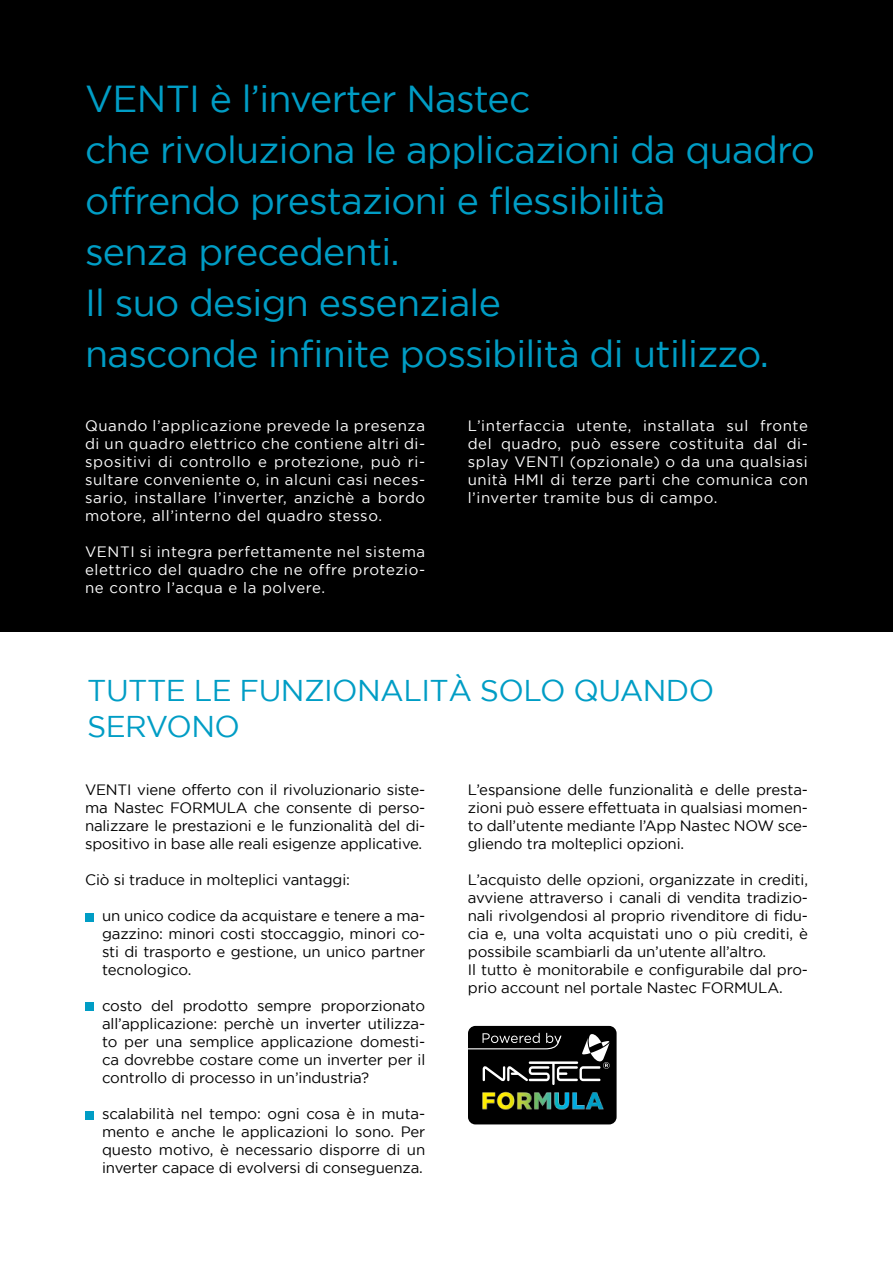
<style>
.page{position:relative;width:893px;height:1263px;background:#fff}
.page>*{position:absolute;margin:0;border:0;box-sizing:border-box;transform-origin:0 0}
.t1{font:37.5px/51px "Gotham";letter-spacing:-.02em;color:#009dc5}
.t2{font:30px/36px "Gotham";letter-spacing:-.02em;color:#009dc5}
.t3{font:15px/18px "Gotham";letter-spacing:-.01em;color:#000;text-align:justify}
.t4{font:15px/18px "Gotham";letter-spacing:.04em;color:#fff;text-align:justify}
</style>
<div class="page">
<div style="left:0;top:0;width:893px;height:631px;background:#000"></div>
<div style="left:85px;top:913px;width:9px;height:8px;background:#009dc5"></div>
<div style="left:85px;top:1003px;width:9px;height:8px;background:#009dc5"></div>
<div style="left:85px;top:1111px;width:9px;height:8px;background:#009dc5"></div>
<div style="left:468px;top:1026px;width:149px;height:98px;background:#000;border-radius:7px"></div>
<svg style="left:468px;top:1033px;width:142px;height:52px"></svg>
<img style="left:482px;top:1091px;width:122px;height:19px">
<h1 class="t1" style="left:85px;top:73px;width:731px">VENTI è l’inverter Nastec<br>che rivoluziona le applicazioni da quadro offrendo prestazioni e flessibilità<br>senza precedenti.<br>Il suo design essenziale<br>nasconde infinite possibilità di utilizzo.</h1>
<p class="t4" style="left:85px;top:416px;width:342px">Quando l’applicazione prevede la presenza di un quadro elettrico che contiene altri di&shy;spositivi di controllo e protezione, può ri&shy;sultare conveniente o, in alcuni casi neces&shy;sario, installare l’inverter, anzichè a bordo motore, all’interno del quadro stesso.</p>
<p class="t4" style="left:85px;top:542px;width:342px">VENTI si integra perfettamente nel sistema elettrico del quadro che ne offre protezio&shy;ne contro l’acqua e la polvere.</p>
<p class="t4" style="left:468px;top:416px;width:342px">L’interfaccia utente, installata sul fronte del quadro, può essere costituita dal di&shy;splay VENTI (opzionale) o da una qualsiasi unità HMI di terze parti che comunica con l’inverter tramite bus di campo.</p>
<h2 class="t2" style="left:87px;top:672px;width:629px">TUTTE LE FUNZIONALITÀ SOLO QUANDO<br>SERVONO</h2>
<p class="t3" style="left:85px;top:780px;width:342px">VENTI viene offerto con il rivoluzionario siste&shy;ma Nastec FORMULA che consente di perso&shy;nalizzare le prestazioni e le funzionalità del di&shy;spositivo in base alle reali esigenze applicative.</p>
<p class="t3" style="left:85px;top:870px;width:266px">Ciò si traduce in molteplici vantaggi:</p>
<p class="t3" style="left:102px;top:906px;width:325px">un unico codice da acquistare e tenere a ma&shy;gazzino: minori costi stoccaggio, minori co&shy;sti di trasporto e gestione, un unico partner tecnologico.</p>
<p class="t3" style="left:102px;top:996px;width:325px">costo del prodotto sempre proporzionato all’applicazione: perchè un inverter utilizza&shy;to per una semplice applicazione domesti&shy;ca dovrebbe costare come un inverter per il controllo di processo in un’industria?</p>
<p class="t3" style="left:102px;top:1104px;width:325px">scalabilità nel tempo: ogni cosa è in muta&shy;mento e anche le applicazioni lo sono. Per questo motivo, è necessario disporre di un inverter capace di evolversi di conseguenza.</p>
<p class="t3" style="left:468px;top:780px;width:342px">L’espansione delle funzionalità e delle presta&shy;zioni può essere effettuata in qualsiasi momen&shy;to dall’utente mediante l’App Nastec NOW sce&shy;gliendo tra molteplici opzioni.</p>
<p class="t3" style="left:468px;top:870px;width:342px;text-align:left">L’acquisto delle opzioni, organizzate in crediti, avviene attraverso i canali di vendita tradizio&shy;nali rivolgendosi al proprio rivenditore di fidu&shy;cia e, una volta acquistati uno o più crediti, è possibile scambiarli da un’utente all’altro.<br>Il tutto è monitorabile e configurabile dal pro&shy;prio account nel portale Nastec FORMULA.</p>
</div>
